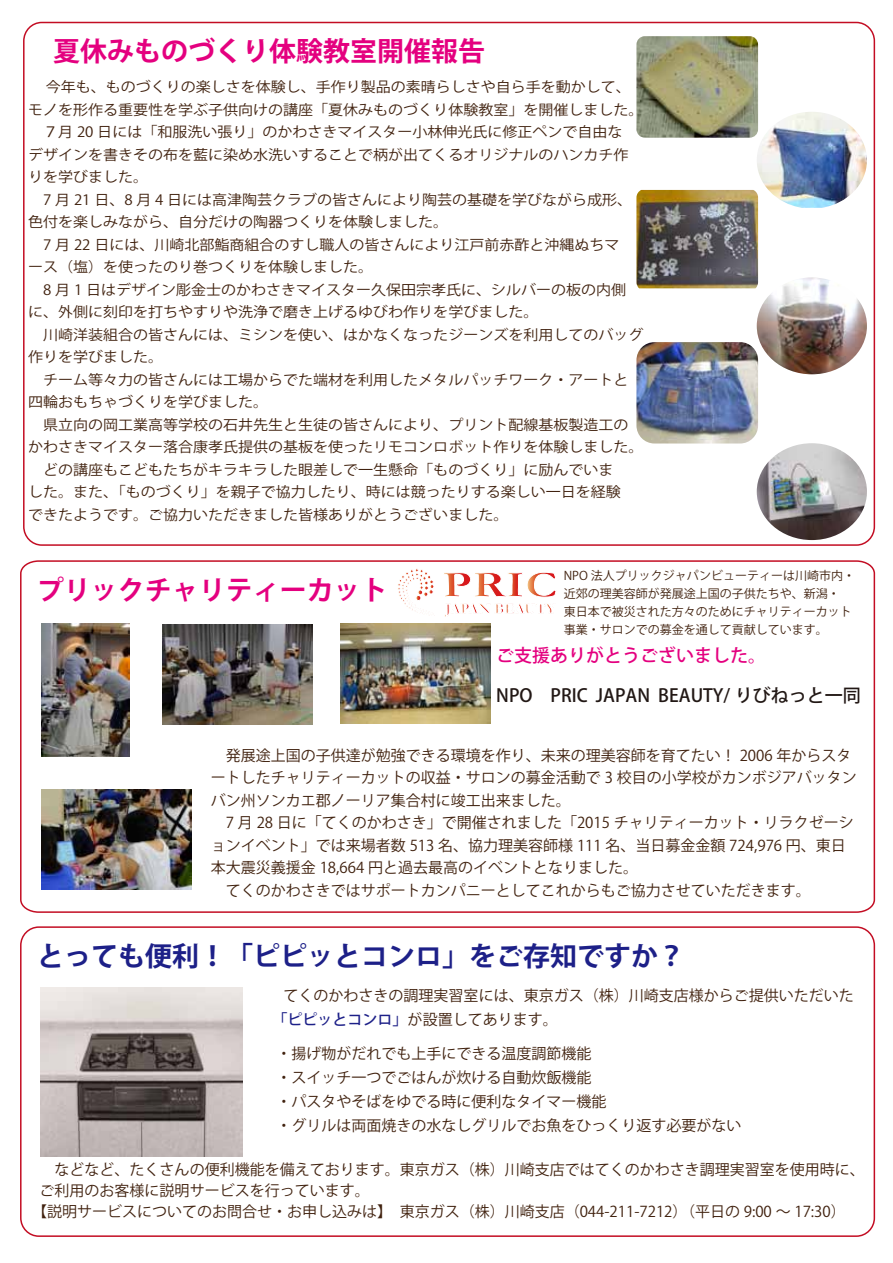
<style>
.page{position:relative;width:893px;height:1263px;background:#fff}
.page>*{position:absolute;margin:0;border:0;box-sizing:border-box;transform-origin:0 0}
.t1{font:700 27px "Koz Go Pro";color:#e4007f}
.t2{font:700 27px "Koz Go Pro";color:#1d2088}
.t3{font:500 18px "Koz Go Pro";color:#221815}
.t4{font:500 18px "Koz Go Pro";color:#e4007f}
.t5{font:15px/22.5px "Koz Go Pro";color:#41220f}
.t6{font:14.25px/22.5px "Koz Go Pro";color:#41220f;scale:1.06 1}
.t7{font:12px/18px "Koz Go Pro";color:#41220f}
.s1{font-weight:500;color:#1d2088}
</style>
<div class="page">
<img style="left:40px;top:987px;width:202px;height:169px">
<svg style="left:20px;top:560px;width:856px;height:353px"></svg>
<div style="left:20px;top:926px;width:855px;height:311px;border:2px solid #c30d23;border-radius:18px"></div>
<img style="left:757px;top:112px;width:110px;height:96px">
<img style="left:757px;top:277px;width:110px;height:97px">
<img style="left:757px;top:443px;width:110px;height:97px">
<img style="left:636px;top:36px;width:122px;height:102px">
<img style="left:41px;top:623px;width:89px;height:133px">
<img style="left:636px;top:342px;width:122px;height:101px">
<img style="left:636px;top:190px;width:122px;height:98px">
<h1 class="t1" style="left:53px;top:34px;width:433px">夏休みものづくり体験教室開催報告</h1>
<p class="t6" style="left:28px;top:76px;width:582px;text-indent:17px">今年も、ものづくりの楽しさを体験し、手作り製品の素晴らしさや自ら手を動かして、モノを形作る重要性を学ぶ子供向けの講座「夏休みものづくり体験教室」を開催しました。　７月 20 日には「和服洗い張り」のかわさきマイスター小林伸光氏に修正ペンで自由な<br>デザインを書きその布を藍に染め水洗いすることで柄が出てくるオリジナルのハンカチ作りを学びました。<br>　7 月 21 日、8 月 4 日には高津陶芸クラブの皆さんにより陶芸の基礎を学びながら成形、色付を楽しみながら、自分だけの陶器つくりを体験しました。<br>　7 月 22 日には、川崎北部鮨商組合のすし職人の皆さんにより江戸前赤酢と沖縄ぬちマ<br>ース（塩）を使ったのり巻つくりを体験しました。<br>　8 月 1 日はデザイン彫金士のかわさきマイスター久保田宗孝氏に、シルバーの板の内側に、外側に刻印を打ちやすりや洗浄で磨き上げるゆびわ作りを学びました。<br>　川崎洋装組合の皆さんには、ミシンを使い、はかなくなったジーンズを利用してのバッグ作りを学びました。<br>　チーム等々力の皆さんには工場からでた端材を利用したメタルパッチワーク・アートと四輪おもちゃづくりを学びました。<br>　県立向の岡工業高等学校の石井先生と生徒の皆さんにより、プリント配線基板製造工のかわさきマイスター落合康孝氏提供の基板を使ったリモコンロボット作りを体験しました。　どの講座もこどもたちがキラキラした眼差しで一生懸命「ものづくり」に励んでいま<br>した。また、「ものづくり」を親子で協力したり、時には競ったりする楽しい一日を経験<br>できたようです。ご協力いただきました皆様ありがとうございました。</p>
<h1 class="t1" style="left:37px;top:573px;width:353px">プリックチャリティーカット</h1>
<p class="t7" style="left:564px;top:567px;width:293px">NPO 法人プリックジャパンビューティーは川崎市内・近郊の理美容師が発展途上国の子供たちや、新潟・<br>東日本で被災された方々のためにチャリティーカット事業・サロンでの募金を通して貢献しています。</p>
<p class="t4" style="left:496px;top:643px;width:271px">ご支援ありがとうございました。</p>
<p class="t3" style="left:496px;top:684px;width:366px">NPO　PRIC JAPAN BEAUTY/ りびねっと一同</p>
<p class="t5" style="left:211px;top:744px;width:647px">　発展途上国の子供達が勉強できる環境を作り、未来の理美容師を育てたい！ 2006 年からスタートしたチャリティーカットの収益・サロンの募金活動で 3 校目の小学校がカンボジアバッタンバン州ソンカエ郡ノーリア集合村に竣工出来ました。<br>　7 月 28 日に「てくのかわさき」で開催されました「2015 チャリティーカット・リラクゼーションイベント」では来場者数 513 名、協力理美容師様 111 名、当日募金金額 724,976 円、東日本大震災義援金 18,664 円と過去最高のイベントとなりました。<br>　てくのかわさきではサポートカンパニーとしてこれからもご協力させていただきます。</p>
<h1 class="t2" style="left:37px;top:939px;width:649px">とっても便利！「ピピッとコンロ」をご存知ですか？</h1>
<p class="t5" style="left:273px;top:983px;width:582px;line-height:24px;text-indent:11px">てくのかわさきの調理実習室には、東京ガス（株）川崎支店様からご提供いただいた<span class="s1">「ピピッとコンロ」</span>が設置してあります。</p>
<p class="t5" style="left:276px;top:1042px;width:467px;line-height:24px">・揚げ物がだれでも上手にできる温度調節機能<br>・スイッチ一つでごはんが炊ける自動炊飯機能<br>・パスタやそばをゆでる時に便利なタイマー機能<br>・グリルは両面焼きの水なしグリルでお魚をひっくり返す必要がない</p>
<p class="t5" style="left:40px;top:1158px;width:826px">　などなど、たくさんの便利機能を備えております。東京ガス（株）川崎支店ではてくのかわさき調理実習室を使用時に、</p>
<p class="t5" style="left:40px;top:1179px;width:331px">ご利用のお客様に説明サービスを行っています。</p>
<p class="t5" style="left:32px;top:1200px;width:815px">【説明サービスについてのお問合せ・お申し込みは】　東京ガス（株）川崎支店（044-211-7212）（平日の 9:00 ～ 17:30）</p>
</div>
